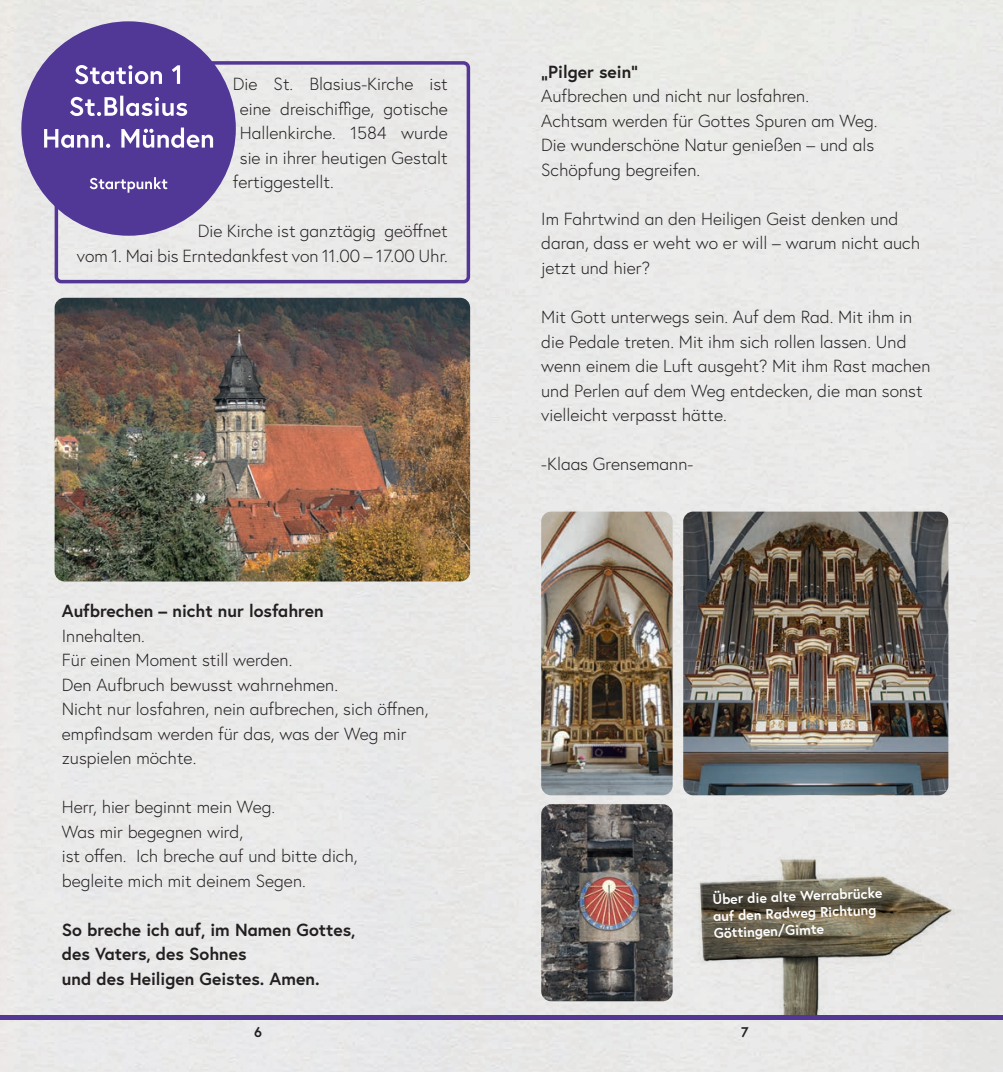
<style>
.page{position:relative;width:1003px;height:1072px;background:#fff}
.page>*{position:absolute;margin:0;border:0;box-sizing:border-box;transform-origin:0 0}
.t1{font:300 17.5px/24.5px "Europa";color:#231f20}
.t2{font:700 17.5px/24.5px "Europa";color:#231f20}
.t3{font:700 14px/16.8px "Europa";color:#fff}
.t4{font:700 14px "Europa";color:#231f20}
</style>
<div class="page">
<div style="left:0;top:0;width:1002px;height:1071px;background:#e9eae9"></div>
<img style="left:55px;top:298px;width:415px;height:283px">
<img style="left:638px;top:857px;width:364px;height:157px">
<div style="left:0;top:1014px;width:1002px;height:5px;background:#543695"></div>
<img style="left:541px;top:511px;width:131px;height:284px">
<img style="left:541px;top:804px;width:131px;height:197px">
<img style="left:683px;top:511px;width:264px;height:284px">
<div style="left:55px;top:61px;width:415px;height:222px;border:4px solid #543695;border-radius:5px"></div>
<div style="left:21px;top:21px;width:215px;height:215px;background:#513796;border-radius:50%"></div>
<svg style="left:90px;top:177px;width:77px;height:16px"></svg>
<svg style="left:44px;top:127px;width:169px;height:21px"></svg>
<svg style="left:70px;top:96px;width:117px;height:20px"></svg>
<svg style="left:75px;top:65px;width:105px;height:19px"></svg>
<p class="t1" style="left:233px;top:72px;width:216px">Die St. Blasius-Kirche ist</p>
<p class="t1" style="left:240px;top:96px;width:209px">eine dreischiffige, gotische</p>
<p class="t1" style="left:240px;top:121px;width:209px">Hallenkirche. 1584 wurde</p>
<p class="t1" style="left:240px;top:145px;width:209px">sie in ihrer heutigen Gestalt</p>
<p class="t1" style="left:233px;top:170px;width:102px">fertiggestellt.</p>
<p class="t1" style="left:77px;top:219px;width:372px;text-align:right">Die Kirche ist ganztägig geöffnet<br>vom 1. Mai bis Erntedankfest von 11.00 – 17.00 Uhr.</p>
<p class="t2" style="left:62px;top:598px;width:263px">Aufbrechen – nicht nur losfahren</p>
<p class="t1" style="left:62px;top:623px;width:368px">Innehalten.<br>Für einen Moment still werden.<br>Den Aufbruch bewusst wahrnehmen.<br>Nicht nur losfahren, nein aufbrechen, sich öffnen, empfindsam werden für das, was der Weg mir zuspielen möchte.</p>
<p class="t1" style="left:62px;top:794px;width:297px">Herr, hier beginnt mein Weg.<br>Was mir begegnen wird,<br>ist offen. Ich breche auf und bitte dich, begleite mich mit deinem Segen.</p>
<p class="t2" style="left:62px;top:917px;width:295px">So breche ich auf, im Namen Gottes, des Vaters, des Sohnes<br>und des Heiligen Geistes. Amen.</p>
<p class="t2" style="left:541px;top:59px;width:98px">„Pilger sein“</p>
<p class="t1" style="left:541px;top:84px;width:338px">Aufbrechen und nicht nur losfahren.<br>Achtsam werden für Gottes Spuren am Weg.<br>Die wunderschöne Natur genießen – und als Schöpfung begreifen.</p>
<p class="t1" style="left:541px;top:206px;width:380px">Im Fahrtwind an den Heiligen Geist denken und daran, dass er weht wo er will – warum nicht auch jetzt und hier?</p>
<p class="t1" style="left:541px;top:304px;width:390px">Mit Gott unterwegs sein. Auf dem Rad. Mit ihm in die Pedale treten. Mit ihm sich rollen lassen. Und wenn einem die Luft ausgeht? Mit ihm Rast machen und Perlen auf dem Weg entdecken, die man sonst vielleicht verpasst hätte.</p>
<p class="t1" style="left:541px;top:451px;width:153px">-Klaas Grensemann-</p>
<p class="t3" style="left:712px;top:890px;width:171px;rotate:-2deg">Über die alte Werrabrücke auf den Radweg Richtung<br>Göttingen/Gimte</p>
<p class="t4" style="left:254px;top:1022px;width:9px">6</p>
<p class="t4" style="left:740px;top:1022px;width:9px">7</p>
</div>
